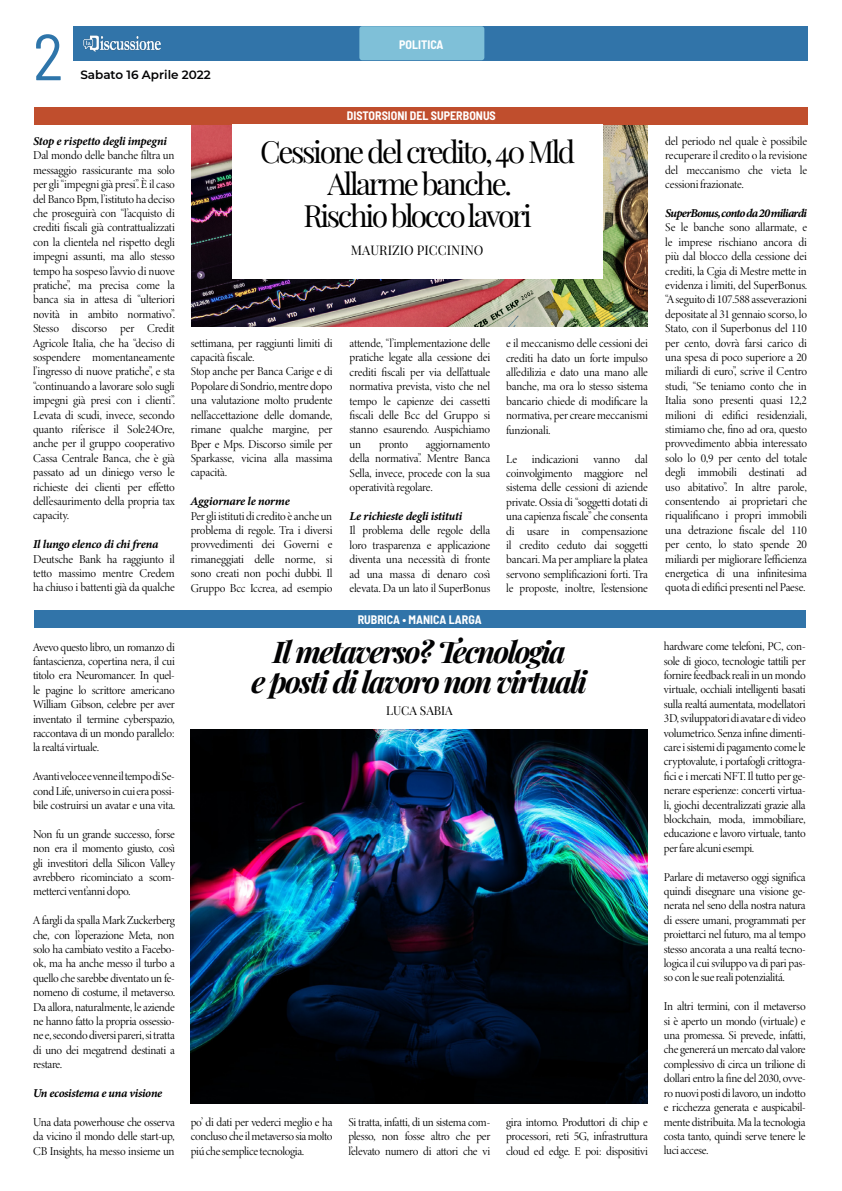
<style>
.page{position:relative;width:842px;height:1191px;background:#fff}
.page>*{position:absolute;margin:0;border:0;box-sizing:border-box;transform-origin:0 0}
.t1{font:semi-condensed 65px "Barlow";color:#2e75aa}
.t2{font:30px/32px "Playfair Display";letter-spacing:-.08em;color:#000;text-align:center}
.t3{font:italic 30px/30px "Playfair Display";letter-spacing:-.06em;color:#020203;text-align:center}
.t4{font:13px "Playfair Display";color:#000}
.t5{font:12px/14.4px "Minion Variable Concept";letter-spacing:-.065em;color:#000;text-align:justify}
.t6{font:italic 12px "Minion Variable Concept";letter-spacing:-.005em;color:#000}
.t7{font:700 semi-condensed 12px "Barlow";color:#fff}
.t8{font:italic 12px "Minion Variable Concept";letter-spacing:-.035em;color:#000}
.t9{font:600 12px "Montserrat";color:#020203}
.t10{font:italic 12px "Minion Variable Concept";letter-spacing:.015em;color:#000}
.t11{font:12px "Playfair Display";letter-spacing:-.005em;color:#000}
</style>
<div class="page">
<img style="left:191px;top:124px;width:457px;height:203px">
<div style="left:74px;top:26px;width:734px;height:34px;background:#3174a9"></div>
<div style="left:359px;top:26px;width:125px;height:34px;background:#7fc0d8;border-radius:3px"></div>
<img style="left:83px;top:35px;width:78px;height:17px">
<div style="left:34px;top:610px;width:772px;height:17px;background:#3174a9"></div>
<div style="left:35px;top:107px;width:773px;height:17px;background:#c04e2d"></div>
<div style="left:232px;top:124px;width:371px;height:154px;background:#fff"></div>
<img style="left:191px;top:729px;width:457px;height:374px">
<h1 class="t1" style="left:33px;top:10px;width:32px">2</h1>
<p class="t9" style="left:80px;top:66px;width:132px">Sabato 16 Aprile 2022</p>
<p class="t7" style="left:399px;top:36px;width:46px">POLITICA</p>
<p class="t7" style="left:347px;top:107px;width:151px">DISTORSIONI DEL SUPERBONUS</p>
<p class="t6" style="left:33px;top:133px;width:135px">Stop e rispetto degli impegni</p>
<p class="t5" style="left:33px;top:148px;width:144px">Dal mondo delle banche filtra un messaggio rassicurante ma solo per gli “impegni già presi”. È il caso del Banco Bpm, l’istituto ha deciso che proseguirà con “l’acquisto di crediti fiscali già contrattualizzati con la clientela nel rispetto degli impegni assunti, ma allo stesso tempo ha sospeso l’avvio di nuove pratiche”, ma precisa come la banca sia in attesa di “ulteriori novità in ambito normativo”.<br>Stesso discorso per Credit Agricole Italia, che ha “deciso di sospendere momentaneamente l’ingresso di nuove pratiche”, e sta “continuando a lavorare solo sugli impegni già presi con i clienti”.<br>Levata di scudi, invece, secondo quanto riferisce il Sole24Ore, anche per il gruppo cooperativo Cassa Centrale Banca, che è già passato ad un diniego verso le richieste dei clienti per effetto dell’esaurimento della propria tax capacity.</p>
<p class="t6" style="left:33px;top:536px;width:127px">Il lungo elenco di chi frena</p>
<p class="t5" style="left:33px;top:551px;width:144px">Deutsche Bank ha raggiunto il tetto massimo mentre Credem ha chiuso i battenti già da qualche</p>
<p class="t5" style="left:33px;top:639px;width:144px">Avevo questo libro, un romanzo di fantascienza, copertina nera, il cui titolo era Neuromancer. In quel&shy;le pagine lo scrittore americano William Gibson, celebre per aver inventato il termine cyberspazio, raccontava di un mondo parallelo: la realtá virtuale.</p>
<p class="t5" style="left:33px;top:769px;width:144px">Avanti veloce e venne il tempo di Se&shy;cond Life, universo in cui era possi&shy;bile costruirsi un avatar e una vita.</p>
<p class="t5" style="left:33px;top:826px;width:144px">Non fu un grande successo, forse non era il momento giusto, così gli investitori della Silicon Valley avrebbero ricominciato a scom&shy;metterci vent’anni dopo.</p>
<p class="t5" style="left:33px;top:913px;width:144px">A fargli da spalla Mark Zuckerberg che, con l’operazione Meta, non solo ha cambiato vestito a Facebo&shy;ok, ma ha anche messo il turbo a quello che sarebbe diventato un fe&shy;nomeno di costume, il metaverso.<br>Da allora, naturalmente, le aziende ne hanno fatto la propria ossessio&shy;ne e, secondo diversi pareri, si tratta di uno dei megatrend destinati a restare.</p>
<p class="t6" style="left:33px;top:1084px;width:131px">Un ecosistema e una visione</p>
<p class="t5" style="left:33px;top:1114px;width:144px">Una data powerhouse che osserva da vicino il mondo delle start-up, CB Insights, ha messo insieme un</p>
<h2 class="t2" style="left:260px;top:133px;width:316px">Cessione del credito, 40 Mld<br>Allarme banche.<br>Rischio blocco lavori</h2>
<p class="t4" style="left:351px;top:240px;width:134px">MAURIZIO PICCININO</p>
<p class="t5" style="left:191px;top:335px;width:144px;text-align:left">settimana, per raggiunti limiti di capacità fiscale.<br>Stop anche per Banca Carige e di<br>Popolare di Sondrio, mentre dopo una valutazione molto prudente nell’accettazione delle domande, rimane qualche margine, per<br>Bper e Mps. Discorso simile per<br>Sparkasse, vicina alla massima capacità.</p>
<p class="t10" style="left:191px;top:493px;width:100px">Aggiornare le norme</p>
<p class="t5" style="left:191px;top:508px;width:144px">Per gli istituti di credito è anche un problema di regole. Tra i diversi provvedimenti dei Governi e rimaneggiati delle norme, si sono creati non pochi dubbi. Il Gruppo Bcc Iccrea, ad esempio</p>
<p class="t5" style="left:350px;top:336px;width:143px">attende, “l’implementazione delle pratiche legate alla cessione dei crediti fiscali per via dell’attuale normativa prevista, visto che nel tempo le capienze dei cassetti fiscali delle Bcc del Gruppo si stanno esaurendo. Auspichiamo un</p>
<p class="t5" style="left:350px;top:437px;width:143px;text-indent:76px">aggiornamento della normativa”. Mentre Banca Sella, invece, procede con la sua operatività regolare.</p>
<p class="t6" style="left:350px;top:508px;width:114px">Le richieste degli istituti</p>
<p class="t5" style="left:350px;top:523px;width:143px">Il problema delle regole della loro trasparenza e applicazione diventa una necessità di fronte ad una massa di denaro così elevata. Da un lato il SuperBonus</p>
<p class="t5" style="left:379px;top:437px;width:31px">pronto</p>
<p class="t5" style="left:506px;top:336px;width:144px">e il meccanismo delle cessioni dei crediti ha dato un forte impulso all’edilizia e dato una mano alle banche, ma ora lo stesso sistema bancario chiede di modificare la normativa, per creare meccanismi funzionali.</p>
<p class="t5" style="left:506px;top:451px;width:144px">Le indicazioni vanno dal coinvolgimento maggiore nel sistema delle cessioni di aziende private. Ossia di “soggetti dotati di una capienza fiscale” che consenta di usare in compensazione il credito ceduto dai soggetti bancari. Ma per ampliare la platea servono semplificazioni forti. Tra le proposte, inoltre, l’estensione</p>
<p class="t7" style="left:358px;top:610px;width:125px">RUBRICA • MANICA LARGA</p>
<h2 class="t3" style="left:251px;top:635px;width:337px">Il metaverso? Tecnologia<br>e posti di lavoro non virtuali</h2>
<p class="t11" style="left:386px;top:701px;width:68px">LUCA SABIA</p>
<p class="t5" style="left:191px;top:1114px;width:144px">po’ di dati per vederci meglio e ha concluso che il metaverso sia molto piú che semplice tecnologia.</p>
<p class="t5" style="left:348px;top:1114px;width:144px">Si tratta, infatti, di un sistema com&shy;plesso, non fosse altro che per l’elevato numero di attori che vi</p>
<p class="t5" style="left:506px;top:1114px;width:144px">gira intorno. Produttori di chip e processori, reti 5G, infrastruttura cloud ed edge. E poi: dispositivi</p>
<p class="t5" style="left:665px;top:134px;width:144px">del periodo nel quale è possibile recuperare il credito o la revisione del meccanismo che vieta le cessioni frazionate.</p>
<p class="t8" style="left:665px;top:205px;width:143px">SuperBonus, conto da 20 miliardi</p>
<p class="t5" style="left:665px;top:220px;width:144px">Se le banche sono allarmate, e le imprese rischiano ancora di più dal blocco della cessione dei crediti, la Cgia di Mestre mette in evidenza i limiti, del SuperBonus. “A seguito di 107.588 asseverazioni depositate al 31 gennaio scorso, lo Stato, con il Superbonus del 110 per cento, dovrà farsi carico di una spesa di poco superiore a 20 miliardi di euro”, scrive il Centro studi, “Se teniamo conto che in Italia sono presenti quasi 12,2 milioni di edifici residenziali, stimiamo che, fino ad ora, questo provvedimento abbia interessato solo lo 0,9 per cento del totale degli immobili destinati ad uso abitativo”. In altre parole, consentendo ai proprietari che riqualificano i propri immobili una detrazione fiscale del 110 per cento, lo stato spende 20 miliardi per migliorare l’efficienza energetica di una infinitesima quota di edifici presenti nel Paese.</p>
<p class="t5" style="left:664px;top:639px;width:144px">hardware come telefoni, PC, con&shy;sole di gioco, tecnologie tattili per fornire feedback reali in un mondo virtuale, occhiali intelligenti basati sulla realtá aumentata, modellatori 3D, sviluppatori di avatar e di video volumetrico. Senza infine dimenti&shy;care i sistemi di pagamento come le cryptovalute, i portafogli crittogra&shy;fici e i mercati NFT. Il tutto per ge&shy;nerare esperienze: concerti virtua&shy;li, giochi decentralizzati grazie alla blockchain, moda, immobiliare, educazione e lavoro virtuale, tanto per fare alcuni esempi.</p>
<p class="t5" style="left:664px;top:869px;width:144px">Parlare di metaverso oggi significa quindi disegnare una visione ge&shy;nerata nel seno della nostra natura di essere umani, programmati per proiettarci nel futuro, ma al tempo stesso ancorata a una realtá tecno&shy;logica il cui sviluppo va di pari pas&shy;so con le sue reali potenzialitá.</p>
<p class="t5" style="left:664px;top:999px;width:144px">In altri termini, con il metaverso si è aperto un mondo (virtuale) e una promessa. Si prevede, infatti, che genererá un mercato dal valore complessivo di circa un trilione di dollari entro la fine del 2030, ovve&shy;ro nuovi posti di lavoro, un indotto e ricchezza generata e auspicabil&shy;mente distribuita. Ma la tecnologia costa tanto, quindi serve tenere le luci accese.</p>
</div>
